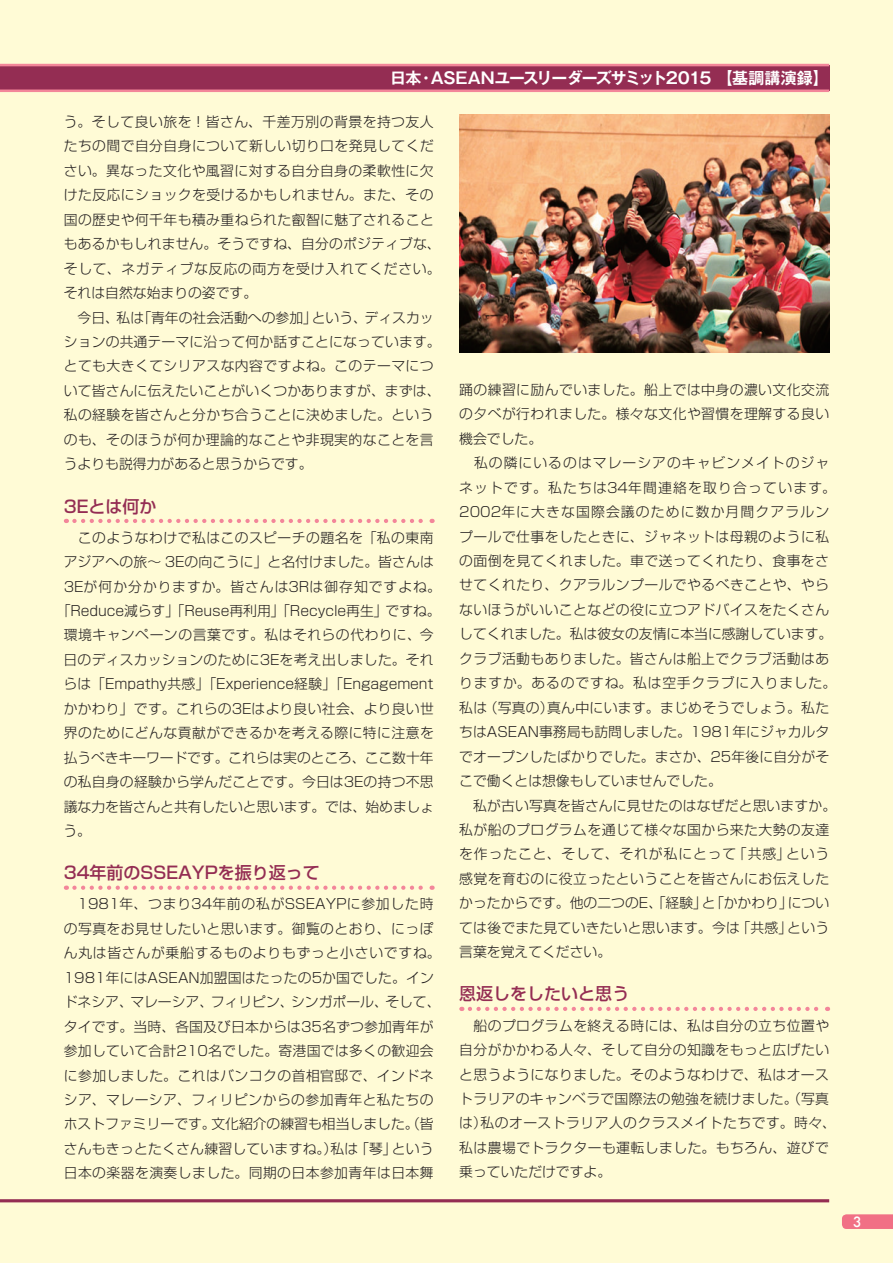
<style>
.page{position:relative;width:893px;height:1263px;background:#fffbd6}
.page>*{position:absolute;margin:0;border:0;box-sizing:border-box;transform-origin:0 0}
.t1{font:500 16.95px "Shin Go Pro";color:#942d53}
.t2{font:700 15.9px "Gothic MB101 Pro De";letter-spacing:-.045em;color:#fff}
.t3{font:300 13.8px/24.5px "Shin Go Pro";letter-spacing:.03em;color:#231f20}
.t4{font:300 13.8px "Shin Go Pro";letter-spacing:-.005em;color:#231f20}
.t5{font:300 13.8px "Shin Go Pro";color:#231f20}
.t6{font:300 13.8px "Shin Go Pro";letter-spacing:.005em;color:#231f20}
.t7{font:300 13.8px "Shin Go Pro";letter-spacing:.07em;color:#231f20}
.t8{font:500 13.8px "Futura";color:#fff}
</style>
<div class="page">
<svg style="left:842px;top:1214px;width:51px;height:15px"></svg>
<svg style="left:74px;top:519px;width:359px;height:4px"></svg>
<svg style="left:74px;top:885px;width:359px;height:5px"></svg>
<svg style="left:470px;top:1007px;width:358px;height:4px"></svg>
<img style="left:459px;top:115px;width:370px;height:237px">
<div style="left:0;top:65px;width:829px;height:26px;background:#942d53"></div>
<hr style="left:0;top:64px;width:829px;height:2px;background:#f3869a">
<hr style="left:0;top:90px;width:829px;height:2px;background:#f3869a">
<hr style="left:0;top:1199px;width:829px;height:3px;background:#942d53">
<p class="t2" style="left:390px;top:65px;width:440px">日本・ASEANユースリーダーズサミット2015 【基調講演録】</p>
<p class="t3" style="left:64px;top:108px;width:378px">う。そして良い旅を！皆さん、千差万別の背景を持つ友人たちの間で自分自身について新しい切り口を発見してください。異なった文化や風習に対する自分自身の柔軟性に欠けた反応にショックを受けるかもしれません。また、その国の歴史や何千年も積み重ねられた叡智に魅了されることもあるかもしれません。そうですね、自分のポジティブな、そして、ネガティブな反応の両方を受け入れてください。それは自然な始まりの姿です。<br>　今日、私は「青年の社会活動への参加」という、ディスカッションの共通テーマに沿って何か話すことになっています。とても大きくてシリアスな内容ですよね。このテーマについて皆さんに伝えたいことがいくつかありますが、まずは、私の経験を皆さんと分かち合うことに決めました。というのも、そのほうが何か理論的なことや非現実的なことを言うよりも説得力があると思うからです。</p>
<p class="t1" style="left:64px;top:492px;width:94px">3Eとは何か</p>
<p class="t3" style="left:64px;top:523px;width:371px">　このようなわけで私はこのスピーチの題名を「私の東南</p>
<p class="t6" style="left:64px;top:550px;width:372px">アジアへの旅～ 3Eの向こうに」と名付けました。皆さんは</p>
<p class="t7" style="left:64px;top:575px;width:379px">3Eが何か分かりますか。皆さんは3Rは御存知ですよね。</p>
<p class="t4" style="left:57px;top:599px;width:386px">「Reduce減らす」「Reuse再利用」「Recycle再生」ですね。</p>
<p class="t3" style="left:64px;top:621px;width:372px">環境キャンペーンの言葉です。私はそれらの代わりに、今</p>
<p class="t3" style="left:64px;top:646px;width:372px">日のディスカッションのために3Eを考え出しました。それ</p>
<p class="t5" style="left:64px;top:673px;width:372px">らは「Empathy共感」「Experience経験」「Engagement</p>
<p class="t3" style="left:64px;top:695px;width:372px">かかわり」です。これらの3Eはより良い社会、より良い世</p>
<p class="t3" style="left:64px;top:719px;width:372px">界のためにどんな貢献ができるかを考える際に特に注意を</p>
<p class="t4" style="left:64px;top:746px;width:372px">払うべきキーワードです。これらは実のところ、ここ数十年</p>
<p class="t3" style="left:64px;top:768px;width:372px">の私自身の経験から学んだことです。今日は3Eの持つ不思</p>
<p class="t4" style="left:64px;top:795px;width:372px">議な力を皆さんと共有したいと思います。では、始めましょ</p>
<p class="t3" style="left:64px;top:817px;width:29px">う。</p>
<p class="t1" style="left:64px;top:859px;width:258px">34年前のSSEAYPを振り返って</p>
<p class="t3" style="left:64px;top:890px;width:378px">　1981年、つまり34年前の私がSSEAYPに参加した時の写真をお見せしたいと思います。御覧のとおり、にっぽん丸は皆さんが乗船するものよりもずっと小さいですね。<br>1981年にはASEAN加盟国はたったの5か国でした。インドネシア、マレーシア、フィリピン、シンガポール、そして、タイです。当時、各国及び日本からは35名ずつ参加青年が参加していて合計210名でした。寄港国では多くの歓迎会に参加しました。これはバンコクの首相官邸で、インドネシア、マレーシア、フィリピンからの参加青年と私たちのホストファミリーです。文化紹介の練習も相当しました。（皆さんもきっとたくさん練習していますね。）私は「琴」という日本の楽器を演奏しました。同期の日本参加青年は日本舞</p>
<p class="t3" style="left:459px;top:376px;width:378px">踊の練習に励んでいました。船上では中身の濃い文化交流の夕べが行われました。様々な文化や習慣を理解する良い機会でした。<br>　私の隣にいるのはマレーシアのキャビンメイトのジャネットです。私たちは34年間連絡を取り合っています。<br>2002年に大きな国際会議のために数か月間クアラルンプールで仕事をしたときに、ジャネットは母親のように私の面倒を見てくれました。車で送ってくれたり、食事をさせてくれたり、クアラルンプールでやるべきことや、やらないほうがいいことなどの役に立つアドバイスをたくさんしてくれました。私は彼女の友情に本当に感謝しています。クラブ活動もありました。皆さんは船上でクラブ活動はありますか。あるのですね。私は空手クラブに入りました。私は（写真の）真ん中にいます。まじめそうでしょう。私たちはASEAN事務局も訪問しました。1981年にジャカルタでオープンしたばかりでした。まさか、25年後に自分がそこで働くとは想像もしていませんでした。<br>　私が古い写真を皆さんに見せたのはなぜだと思いますか。私が船のプログラムを通じて様々な国から来た大勢の友達を作ったこと、そして、それが私にとって「共感」という感覚を育むのに役立ったということを皆さんにお伝えしたかったからです。他の二つのE、「経験」と「かかわり」については後でまた見ていきたいと思います。今は「共感」という言葉を覚えてください。</p>
<p class="t1" style="left:459px;top:980px;width:172px">恩返しをしたいと思う</p>
<p class="t3" style="left:459px;top:1011px;width:378px">　船のプログラムを終える時には、私は自分の立ち位置や自分がかかわる人々、そして自分の知識をもっと広げたいと思うようになりました。そのようなわけで、私はオーストラリアのキャンベラで国際法の勉強を続けました。（写真は）私のオーストラリア人のクラスメイトたちです。時々、私は農場でトラクターも運転しました。もちろん、遊びで乗っていただけですよ。</p>
<p class="t8" style="left:853px;top:1212px;width:10px">3</p>
</div>
